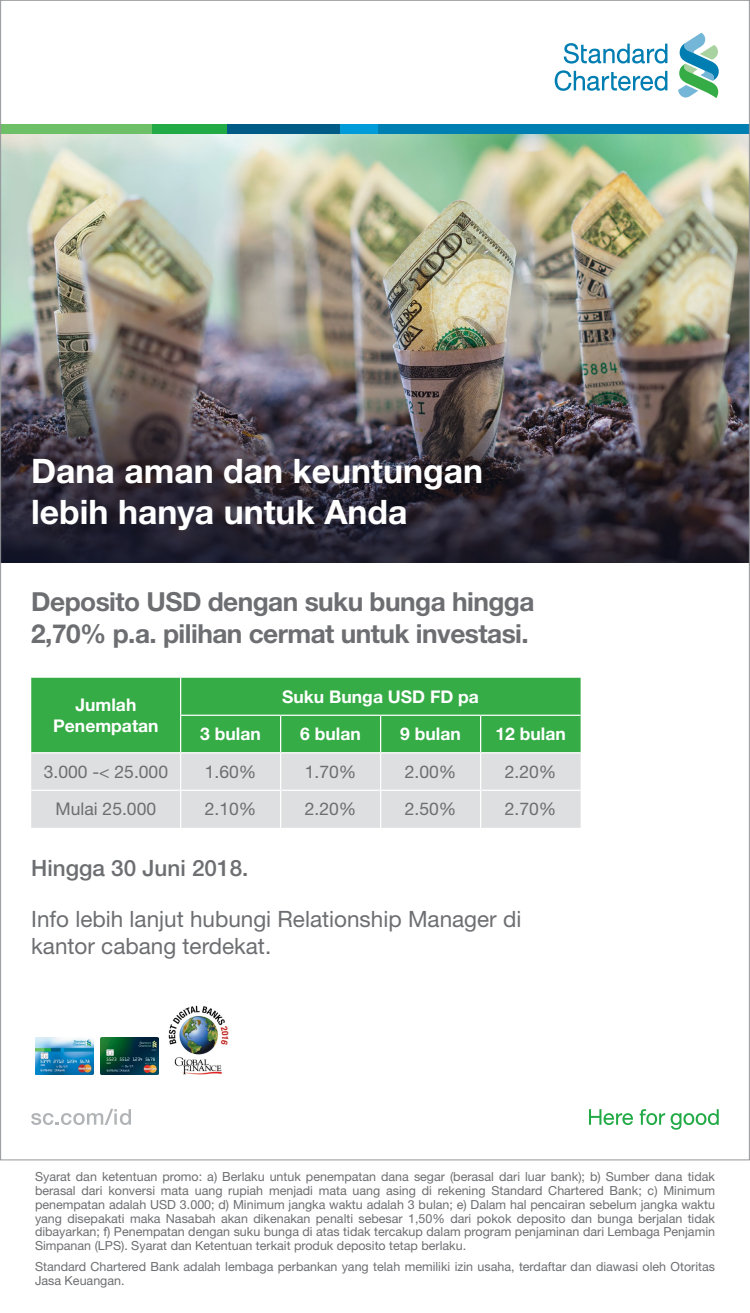
<style>
.page{position:relative;width:750px;height:1313px;background:#fff}
.page>*{position:absolute;margin:0;border:0;box-sizing:border-box;transform-origin:0 0}
.t1{font:700 33.75px/40.5px "Helvetica Neue LT Std";color:#fff}
.t2{font:700 26.25px/31.5px "Helvetica Neue LT Std";letter-spacing:-.02em;color:#6d6e71}
.t3{font:22.5px/27px "Helvetica Neue LT Std";color:#6d6e71}
.t4{font:500 22.5px "Helvetica Neue LT Std";color:#6d6e71}
.t5{font:17.5px "Helvetica Neue LT Std";color:#6d6e71}
.t6{font:700 17.5px/21px "Helvetica Neue LT Std";color:#fff;text-align:center}
.t7{font:12.5px/13.8px "Helvetica Neue LT Std";color:#6d6e71;text-align:justify}
</style>
<div class="page">
<svg style="left:31px;top:1108px;width:100px;height:17px"></svg>
<svg style="left:640px;top:1109px;width:79px;height:20px"></svg>
<svg style="left:589px;top:1109px;width:44px;height:16px"></svg>
<img style="left:169px;top:1005px;width:60px;height:69px">
<img style="left:100px;top:1037px;width:59px;height:37px">
<img style="left:35px;top:1037px;width:59px;height:37px">
<img style="left:2px;top:134px;width:746px;height:428px">
<div style="left:227px;top:124px;width:113px;height:10px;background:#005c87"></div>
<div style="left:151px;top:124px;width:76px;height:10px;background:#22aa47"></div>
<div style="left:340px;top:124px;width:38px;height:10px;background:#009bd9"></div>
<div style="left:0;top:124px;width:151px;height:10px;background:#6dc067"></div>
<div style="left:378px;top:124px;width:372px;height:10px;background:#007fb3"></div>
<svg style="left:564px;top:43px;width:103px;height:21px"></svg>
<svg style="left:555px;top:70px;width:112px;height:21px"></svg>
<svg style="left:678px;top:33px;width:41px;height:65px"></svg>
<div style="left:31px;top:678px;width:550px;height:74px;background:#35ac46"></div>
<div style="left:31px;top:753px;width:550px;height:75px;background:#dedfe0"></div>
<hr style="left:180px;top:678px;width:1px;height:36px;background:#fff">
<hr style="left:180px;top:714px;width:101px;height:2px;background:#fff">
<hr style="left:180px;top:716px;width:1px;height:36px;background:#fff">
<hr style="left:281px;top:714px;width:100px;height:2px;background:#fff">
<hr style="left:280px;top:716px;width:1px;height:36px;background:#fff">
<hr style="left:381px;top:714px;width:100px;height:2px;background:#fff">
<hr style="left:380px;top:716px;width:1px;height:36px;background:#fff">
<hr style="left:481px;top:714px;width:100px;height:2px;background:#fff">
<hr style="left:480px;top:716px;width:1px;height:36px;background:#fff">
<hr style="left:180px;top:753px;width:1px;height:36px;background:#fff">
<hr style="left:280px;top:753px;width:1px;height:36px;background:#fff">
<hr style="left:380px;top:753px;width:1px;height:36px;background:#fff">
<hr style="left:480px;top:753px;width:1px;height:36px;background:#fff">
<hr style="left:31px;top:789px;width:150px;height:2px;background:#fff">
<hr style="left:181px;top:789px;width:100px;height:2px;background:#fff">
<hr style="left:180px;top:791px;width:1px;height:37px;background:#fff">
<hr style="left:281px;top:789px;width:100px;height:2px;background:#fff">
<hr style="left:280px;top:791px;width:1px;height:37px;background:#fff">
<hr style="left:381px;top:789px;width:100px;height:2px;background:#fff">
<hr style="left:380px;top:791px;width:1px;height:37px;background:#fff">
<hr style="left:481px;top:789px;width:100px;height:2px;background:#fff">
<hr style="left:480px;top:791px;width:1px;height:37px;background:#fff">
<h1 class="t1" style="left:31px;top:450px;width:453px">Dana aman dan keuntungan lebih hanya untuk Anda</h1>
<h2 class="t2" style="left:31px;top:585px;width:505px">Deposito USD dengan suku bunga hingga<br>2,70% p.a. pilihan cermat untuk investasi.</h2>
<h3 class="t6" style="left:53px;top:694px;width:107px">Jumlah<br>Penempatan</h3>
<h3 class="t6" style="left:282px;top:685px;width:198px">Suku Bunga USD FD pa</h3>
<h3 class="t6" style="left:200px;top:723px;width:62px">3 bulan</h3>
<h3 class="t6" style="left:300px;top:723px;width:62px">6 bulan</h3>
<h3 class="t6" style="left:400px;top:723px;width:62px">9 bulan</h3>
<h3 class="t6" style="left:495px;top:723px;width:72px">12 bulan</h3>
<h3 class="t5" style="left:44px;top:761px;width:126px">3.000 -&lt; 25.000</h3>
<h3 class="t5" style="left:205px;top:761px;width:53px">1.60%</h3>
<h3 class="t5" style="left:305px;top:761px;width:53px">1.70%</h3>
<h3 class="t5" style="left:405px;top:761px;width:53px">2.00%</h3>
<h3 class="t5" style="left:505px;top:761px;width:53px">2.20%</h3>
<h3 class="t5" style="left:56px;top:798px;width:102px">Mulai 25.000</h3>
<h3 class="t5" style="left:205px;top:798px;width:53px">2.10%</h3>
<h3 class="t5" style="left:305px;top:798px;width:53px">2.20%</h3>
<h3 class="t5" style="left:405px;top:798px;width:53px">2.50%</h3>
<h3 class="t5" style="left:505px;top:798px;width:53px">2.70%</h3>
<h3 class="t4" style="left:31px;top:854px;width:219px">Hingga 30 Juni 2018.</h3>
<h3 class="t3" style="left:31px;top:905px;width:492px">Info lebih lanjut hubungi Relationship Manager di kantor cabang terdekat.</h3>
<p class="t7" style="left:35px;top:1169px;width:682px">Syarat dan ketentuan promo: a) Berlaku untuk penempatan dana segar (berasal dari luar bank); b) Sumber dana tidak berasal dari konversi mata uang rupiah menjadi mata uang asing di rekening Standard Chartered Bank; c) Minimum penempatan adalah USD 3.000; d) Minimum jangka waktu adalah 3 bulan; e) Dalam hal pencairan sebelum jangka waktu yang disepakati maka Nasabah akan dikenakan penalti sebesar 1,50% dari pokok deposito dan bunga berjalan tidak dibayarkan; f) Penempatan dengan suku bunga di atas tidak tercakup dalam program penjaminan dari Lembaga Penjamin Simpanan (LPS). Syarat dan Ketentuan terkait produk deposito tetap berlaku.</p>
<p class="t7" style="left:35px;top:1259px;width:682px">Standard Chartered Bank adalah lembaga perbankan yang telah memiliki izin usaha, terdaftar dan diawasi oleh Otoritas<br>Jasa Keuangan.</p>
</div>
